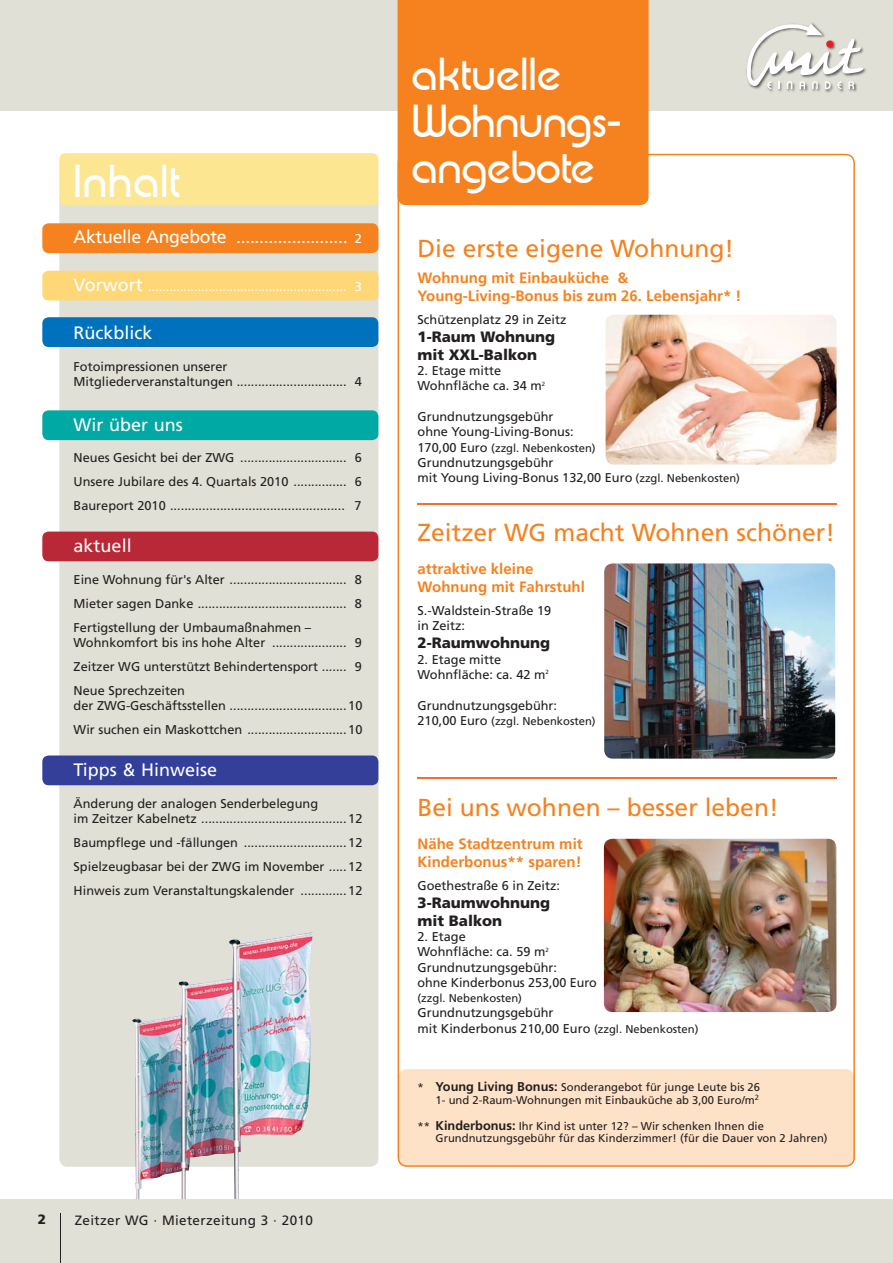
<style>
.page{position:relative;width:893px;height:1263px;background:#fff}
.page>*{position:absolute;margin:0;border:0;box-sizing:border-box;transform-origin:0 0}
.t1{font:45px/46.5px "Expressa";color:#fff}
.t2{font:24.6px "Frutiger";color:#f5821f}
.t3{font:18px "Frutiger";color:#fff}
.t4{font:700 15px/18px "Frutiger";color:#f5821f}
.t5{font:900 15px/18px "Frutiger";color:#231f20}
.t6{font:13.5px "Frutiger";letter-spacing:.025em;color:#231f20}
.t7{font:900 13.5px "Frutiger";color:#231f20}
.t8{font:12.75px/15.3px "Frutiger";color:#231f20}
.t9{font:12.75px "Frutiger";color:#fff}
.t10{font:11.25px/12.8px "Frutiger";color:#231f20;text-align:right}
.s1{font-size:12.75px}
.s2{font-size:18px}
.s3{font-size:11.25px}
.s4{font-weight:700;font-size:12.75px}
</style>
<div class="page">
<svg style="left:397px;top:154px;width:457px;height:1013px"></svg>
<div style="left:59px;top:192px;width:319px;height:975px;background:#e1e0d7;border-radius:9px"></div>
<div style="left:42px;top:756px;width:336px;height:29px;background:#333f99;border-radius:6px"></div>
<div style="left:0;top:1199px;width:892px;height:64px;background:#e1e0d7"></div>
<hr style="left:60px;top:1214px;width:1px;height:49px;background:#231f20">
<div style="left:0;top:0;width:892px;height:111px;background:#e1e0d7"></div>
<div style="left:42px;top:223px;width:336px;height:30px;background:#f5821f;border-radius:6px"></div>
<div style="left:42px;top:410px;width:336px;height:30px;background:#00a9a4;border-radius:6px"></div>
<div style="left:42px;top:317px;width:336px;height:30px;background:#0071bc;border-radius:6px"></div>
<div style="left:42px;top:271px;width:336px;height:30px;background:#ffd777;border-radius:6px"></div>
<div style="left:59px;top:153px;width:319px;height:52px;background:#fde692;border-radius:6px"></div>
<div style="left:42px;top:532px;width:336px;height:29px;background:#b82837;border-radius:6px"></div>
<img style="left:769px;top:90px;width:88px;height:3px">
<svg style="left:746px;top:23px;width:120px;height:67px"></svg>
<div style="left:397px;top:0;width:251px;height:205px;background:#f5821f"></div>
<img style="left:605px;top:315px;width:231px;height:150px;border-radius:9px">
<hr style="left:416px;top:503px;width:420px;height:1px;background:#f36e2b">
<hr style="left:416px;top:778px;width:420px;height:1px;background:#f36e2b">
<img style="left:132px;top:932px;width:181px;height:267px">
<img style="left:604px;top:563px;width:231px;height:196px;border-radius:9px">
<img style="left:604px;top:839px;width:232px;height:173px;border-radius:9px">
<h1 class="t1" style="left:74px;top:158px;width:107px">Inhalt</h1>
<h3 class="t3" style="left:74px;top:230px;width:290px">Aktuelle Angebote ........................ <span class="s1">2</span></h3>
<p class="t9" style="left:74px;top:282px;width:289px"><span class="s2">Vorwort</span> ........................................................ 3</p>
<h3 class="t3" style="left:74px;top:326px;width:81px">Rückblick</h3>
<p class="t8" style="left:74px;top:360px;width:289px">Fotoimpressionen unserer<br>Mitgliederveranstaltungen ............................... 4</p>
<h3 class="t3" style="left:74px;top:417px;width:111px">Wir über uns</h3>
<p class="t8" style="left:74px;top:447px;width:290px;line-height:24px;text-align:justify">Neues Gesicht bei der ZWG .............................. 6<br>Unsere Jubilare des 4. Quartals 2010 ............... 6<br>Baureport 2010 ................................................. 7</p>
<h3 class="t3" style="left:74px;top:539px;width:60px">aktuell</h3>
<p class="t8" style="left:74px;top:568px;width:289px;line-height:24px;text-align:justify">Eine Wohnung für's Alter ................................. 8<br>Mieter sagen Danke .......................................... 8<br>Fertigstellung der Umbaumaßnahmen –</p>
<p class="t8" style="left:74px;top:632px;width:290px;line-height:24px;text-align:justify">Wohnkomfort bis ins hohe Alter ..................... 9<br>Zeitzer WG unterstützt Behindertensport ....... 9<br>Neue Sprechzeiten</p>
<p class="t8" style="left:74px;top:695px;width:290px;line-height:24px">der ZWG-Geschäftsstellen ................................. 10<br>Wir suchen ein Maskottchen ............................ 10</p>
<h3 class="t3" style="left:74px;top:763px;width:145px">Tipps &amp; Hinweise</h3>
<p class="t8" style="left:74px;top:797px;width:290px">Änderung der analogen Senderbelegung<br>im Zeitzer Kabelnetz ......................................... 12</p>
<p class="t8" style="left:74px;top:832px;width:290px;line-height:24px;text-align:justify">Baumpflege und -fällungen ............................. 12<br>Spielzeugbasar bei der ZWG im November ..... 12<br>Hinweis zum Veranstaltungskalender ............. 12</p>
<p class="t7" style="left:38px;top:1214px;width:10px">2</p>
<p class="t6" style="left:75px;top:1214px;width:240px">Zeitzer WG · Mieterzeitung 3 · 2010</p>
<p class="t7" style="left:41px;top:1214px;width:10px">2</p>
<p class="t6" style="left:78px;top:1214px;width:240px">Zeitzer WG · Mieterzeitung 2 · 2010</p>
<h1 class="t1" style="left:412px;top:51px;width:211px">aktuelle<br>Wohnungs&shy;angebote</h1>
<h2 class="t2" style="left:417px;top:239px;width:318px">Die erste eigene Wohnung!</h2>
<p class="t4" style="left:417px;top:270px;width:325px">Wohnung mit Einbauküche &amp;<br>Young-Living-Bonus bis zum 26. Lebensjahr* !</p>
<p class="t8" style="left:417px;top:313px;width:150px">Schützenplatz 29 in Zeitz</p>
<p class="t5" style="left:417px;top:329px;width:139px">1-Raum Wohnung mit XXL-Balkon</p>
<p class="t8" style="left:417px;top:364px;width:129px">2. Etage mitte<br>Wohnfläche ca. 34 m<sup>2</sup></p>
<p class="t8" style="left:417px;top:410px;width:157px">Grundnutzungsgebühr ohne Young-Living-Bonus:</p>
<p class="t10" style="left:417px;top:442px;width:180px"><span class="s1">170,00 Euro</span> (zzgl. Nebenkosten)</p>
<p class="t8" style="left:417px;top:456px;width:324px">Grundnutzungsgebühr<br>mit Young Living-Bonus 132,00 Euro <span class="s3">(zzgl. Nebenkosten)</span></p>
<h2 class="t2" style="left:417px;top:522px;width:419px">Zeitzer WG macht Wohnen schöner!</h2>
<p class="t4" style="left:417px;top:561px;width:169px">attraktive kleine<br>Wohnung mit Fahrstuhl</p>
<p class="t8" style="left:417px;top:604px;width:135px">S.-Waldstein-Straße 19 in Zeitz:</p>
<p class="t5" style="left:417px;top:635px;width:134px">2-Raumwohnung</p>
<p class="t8" style="left:417px;top:653px;width:133px">2. Etage mitte<br>Wohnfläche: ca. 42 m<sup>2</sup></p>
<p class="t8" style="left:417px;top:698px;width:141px">Grundnutzungsgebühr:</p>
<p class="t10" style="left:417px;top:715px;width:180px"><span class="s1">210,00 Euro</span> (zzgl. Nebenkosten)</p>
<h2 class="t2" style="left:417px;top:797px;width:362px">Bei uns wohnen – besser leben!</h2>
<p class="t4" style="left:417px;top:836px;width:167px">Nähe Stadtzentrum mit<br>Kinderbonus** sparen!</p>
<p class="t8" style="left:417px;top:879px;width:144px">Goethestraße 6 in Zeitz:</p>
<p class="t5" style="left:417px;top:895px;width:134px">3-Raumwohnung mit Balkon</p>
<p class="t8" style="left:417px;top:930px;width:181px">2. Etage<br>Wohnfläche: ca. 59 m<sup>2<br></sup>Grundnutzungsgebühr:<br>ohne Kinderbonus 253,00 Euro</p>
<p class="t10" style="left:417px;top:993px;width:106px">(zzgl. Nebenkosten)</p>
<p class="t8" style="left:417px;top:1006px;width:282px">Grundnutzungsgebühr<br>mit Kinderbonus 210,00 Euro <span class="s3">(zzgl. Nebenkosten)</span></p>
<p class="t10" style="left:417px;top:1082px;width:344px">* <span class="s4">Young Living Bonus:</span> Sonderangebot für junge Leute bis 26<br>1- und 2-Raum-Wohnungen mit Einbauküche ab 3,00 Euro/m<sup>2</sup></p>
<p class="t10" style="left:435px;top:1120px;width:393px;text-align:left;text-indent:-18px">** <span class="s4">Kinderbonus:</span> Ihr Kind ist unter 12? – Wir schenken Ihnen die<br>Grundnutzungsgebühr für das Kinderzimmer! (für die Dauer von 2 Jahren)</p>
</div>
